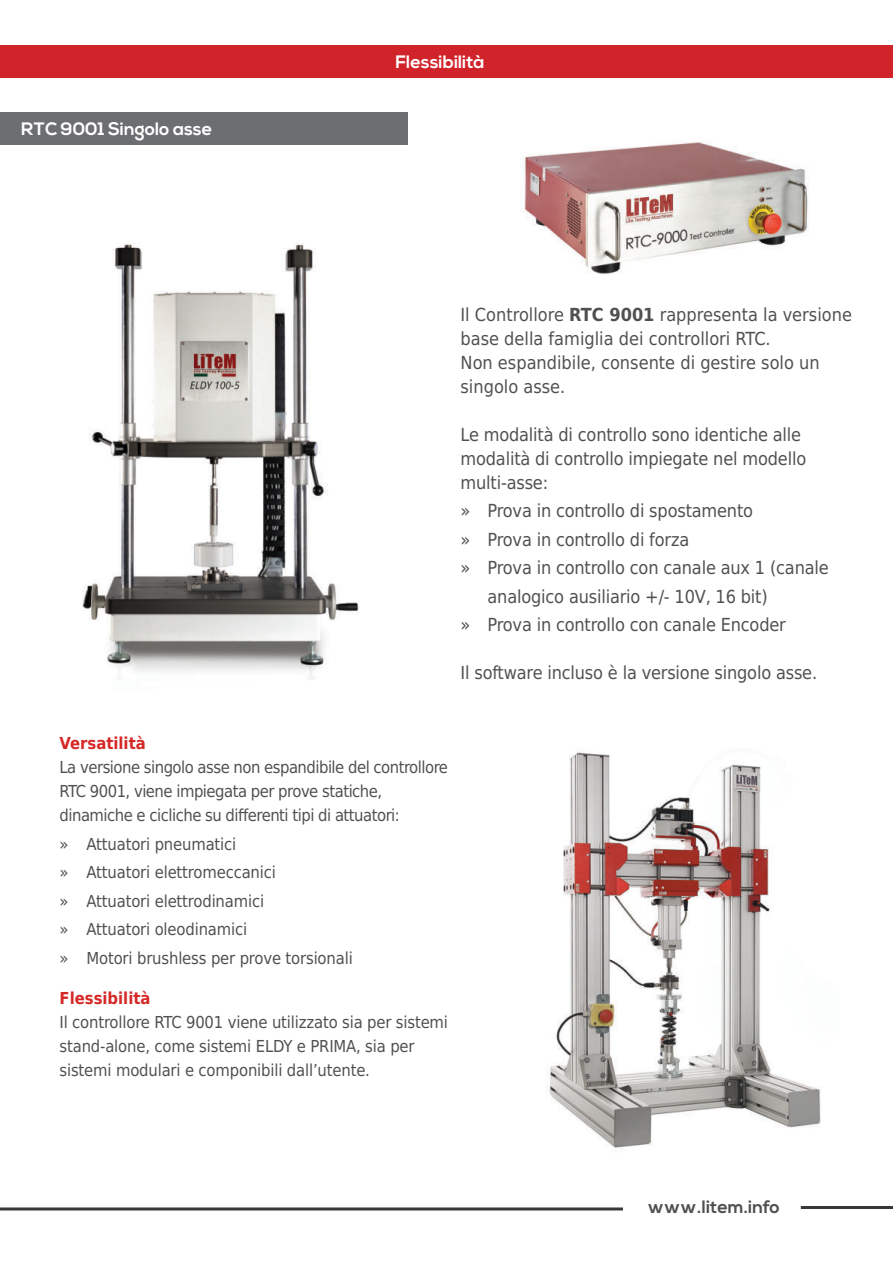
<style>
.page{position:relative;width:893px;height:1263px;background:#fff}
.page>*{position:absolute;margin:0;border:0;box-sizing:border-box;transform-origin:0 0}
.t1{font:18px/24px "DejaVu Sans Condensed";letter-spacing:-.01em;color:#505052}
.t2{font:700 18px "Nexa";color:#fff}
.t3{font:700 18px "Nexa";color:#505052}
.t4{font:16.5px/28.5px "DejaVu Sans Condensed";letter-spacing:-.01em;color:#505052}
.t5{font:16.5px/24px "DejaVu Sans Condensed";letter-spacing:-.03em;color:#505052}
.t6{font:700 16.5px "DejaVu Sans Condensed";color:#d52827}
.s1{font-weight:700}
</style>
<div class="page">
<hr style="left:801px;top:1206px;width:92px;height:3px;background:#383839">
<hr style="left:0;top:1207px;width:623px;height:3px;background:#383839">
<div style="left:0;top:45px;width:893px;height:33px;background:#d1232a"></div>
<div style="left:0;top:112px;width:407px;height:33px;background:#6d6e71"></div>
<img style="left:524px;top:141px;width:285px;height:134px">
<img style="left:82px;top:243px;width:277px;height:437px">
<img style="left:547px;top:752px;width:274px;height:397px">
<p class="t2" style="left:21px;top:121px;width:192px">RTC 9001 Singolo asse</p>
<p class="t2" style="left:396px;top:54px;width:91px">Flessibilità</p>
<p class="t1" style="left:461px;top:303px;width:393px">Il Controllore <span class="s1">RTC 9001</span> rappresenta la versione base della famiglia dei controllori RTC.<br>Non espandibile, consente di gestire solo un singolo asse.</p>
<p class="t1" style="left:461px;top:423px;width:347px">Le modalità di controllo sono identiche alle modalità di controllo impiegate nel modello multi-asse:</p>
<p class="t1" style="left:461px;top:500px;width:294px">» Prova in controllo di spostamento</p>
<p class="t1" style="left:461px;top:528px;width:230px">» Prova in controllo di forza</p>
<p class="t1" style="left:461px;top:557px;width:370px">» Prova in controllo con canale aux 1 (canale</p>
<p class="t1" style="left:488px;top:584px;width:282px">analogico ausiliario +/- 10V, 16 bit)</p>
<p class="t1" style="left:461px;top:614px;width:327px">» Prova in controllo con canale Encoder</p>
<p class="t1" style="left:461px;top:662px;width:358px">Il software incluso è la versione singolo asse.</p>
<p class="t6" style="left:60px;top:736px;width:88px">Versatilità</p>
<p class="t5" style="left:60px;top:756px;width:390px">La versione singolo asse non espandibile del controllore<br>RTC 9001, viene impiegata per prove statiche, dinamiche e cicliche su differenti tipi di attuatori:</p>
<p class="t4" style="left:60px;top:831px;width:295px">» Attuatori pneumatici<br>» Attuatori elettromeccanici<br>» Attuatori elettrodinamici<br>» Attuatori oleodinamici<br>» Motori brushless per prove torsionali</p>
<p class="t6" style="left:60px;top:990px;width:93px">Flessibilità</p>
<p class="t4" style="left:60px;top:1009px;width:390px;line-height:24px">Il controllore RTC 9001 viene utilizzato sia per sistemi stand-alone, come sistemi ELDY e PRIMA, sia per sistemi modulari e componibili dall’utente.</p>
<p class="t3" style="left:648px;top:1198px;width:134px">www.litem.info</p>
</div>
